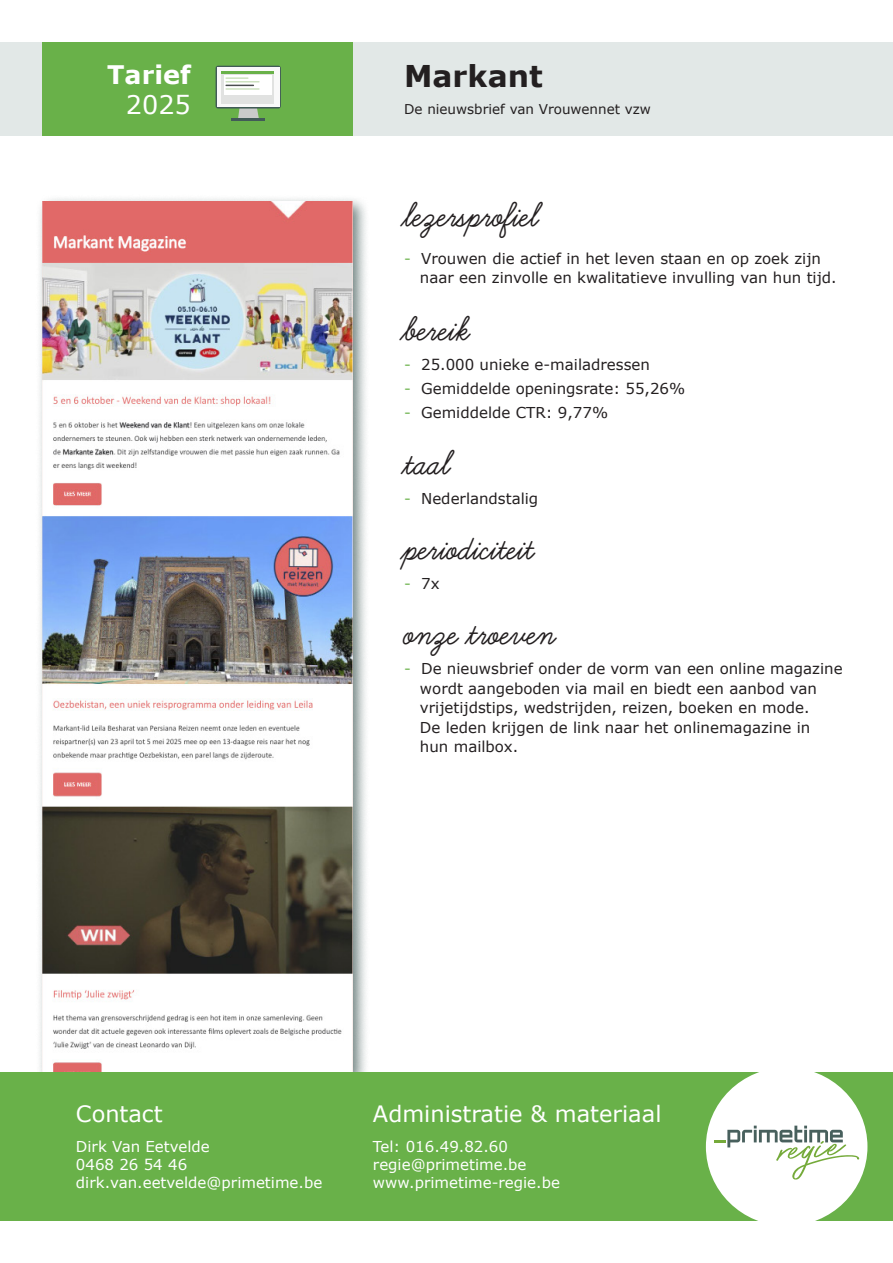
<style>
.page{position:relative;width:893px;height:1263px;background:#fff}
.page>*{position:absolute;margin:0;border:0;box-sizing:border-box;transform-origin:0 0}
.t1{font:700 37.5px "Learning Curve";color:#231f20}
.t2{font:700 30px "Verdana";color:#231f20}
.t3{font:700 25.5px/30.6px "Verdana";color:#fff;text-align:right}
.t4{font:22.5px "Verdana";color:#fff}
.t5{font:15px/19.5px "Verdana";color:#231f20}
.t6{font:15px "Verdana";color:#fff}
.t7{font:13.5px "Verdana";color:#231f20}
.s1{font-weight:400}
.s2{color:#69b149}
</style>
<div class="page">
<div style="left:0;top:43px;width:893px;height:93px;background:#e2e8e7"></div>
<div style="left:43px;top:43px;width:310px;height:93px;background:#69b149"></div>
<div style="left:35px;top:194px;width:335px;height:896px;background:#425b58;opacity:.75"></div>
<img style="left:43px;top:201px;width:309px;height:871px">
<svg style="left:238px;top:109px;width:21px;height:10px"></svg>
<svg style="left:216px;top:66px;width:65px;height:43px"></svg>
<div style="left:217px;top:67px;width:62px;height:40px;background:#f9f9f9"></div>
<hr style="left:232px;top:119px;width:33px;height:2px;background:#425b58">
<svg style="left:222px;top:73px;width:52px;height:31px"></svg>
<div style="left:224px;top:75px;width:47px;height:19px;background:linear-gradient(to right,#fff,#fff)"></div>
<hr style="left:222px;top:71px;width:52px;height:2px;background:#69b149">
<hr style="left:225px;top:77px;width:23px;height:2px;background:#cde1bf">
<hr style="left:225px;top:81px;width:35px;height:1px;background:#cde1bf">
<svg style="left:225px;top:85px;width:33px;height:14px"></svg>
<hr style="left:225px;top:88px;width:35px;height:2px;background:#cde1bf">
<div style="left:0;top:1072px;width:893px;height:149px;background:#69b149"></div>
<div style="left:706px;top:1067px;width:161px;height:159px;background:#fff;border-radius:50%"></div>
<svg style="left:714px;top:1125px;width:145px;height:54px"></svg>
<p class="t3" style="left:107px;top:59px;width:85px">Tarief<br><span class="s1">2025</span></p>
<p class="t2" style="left:404px;top:57px;width:140px">Markant</p>
<p class="t7" style="left:404px;top:101px;width:248px">De nieuwsbrief van Vrouwennet vzw</p>
<p class="t1" style="left:404px;top:195px;width:138px">lezersprofiel</p>
<p class="t5" style="left:420px;top:249px;width:418px;text-indent:-16px"><span class="s2">-</span> Vrouwen die actief in het leven staan en op zoek zijn naar een zinvolle en kwalitatieve invulling van hun tijd.</p>
<p class="t1" style="left:404px;top:309px;width:69px">bereik</p>
<p class="t5" style="left:404px;top:355px;width:247px"><span class="s2">-</span> 25.000 unieke e-mailadressen</p>
<p class="t5" style="left:404px;top:379px;width:283px"><span class="s2">-</span> Gemiddelde openingsrate: 55,26%</p>
<p class="t5" style="left:404px;top:403px;width:206px"><span class="s2">-</span> Gemiddelde CTR: 9,77%</p>
<p class="t1" style="left:404px;top:442px;width:49px">taal</p>
<p class="t5" style="left:404px;top:489px;width:136px"><span class="s2">-</span> Nederlandstalig</p>
<p class="t1" style="left:404px;top:528px;width:133px">periodiciteit</p>
<p class="t5" style="left:404px;top:574px;width:37px"><span class="s2">-</span> 7x</p>
<p class="t1" style="left:404px;top:613px;width:153px">onze troeven</p>
<p class="t5" style="left:420px;top:659px;width:424px;text-indent:-16px"><span class="s2">-</span> De nieuwsbrief onder de vorm van een online magazine wordt aangeboden via mail en biedt een aanbod van vrijetijdstips, wedstrijden, reizen, boeken en mode.<br>De leden krijgen de link naar het onlinemagazine in<br>hun mailbox.</p>
<p class="t4" style="left:76px;top:1100px;width:88px">Contact</p>
<p class="t6" style="left:76px;top:1137px;width:135px">Dirk Van Eetvelde</p>
<p class="t6" style="left:76px;top:1155px;width:113px">0468 26 54 46</p>
<p class="t6" style="left:76px;top:1173px;width:248px">dirk.van.eetvelde@primetime.be</p>
<p class="t4" style="left:373px;top:1100px;width:290px">Administratie &amp; materiaal</p>
<p class="t6" style="left:373px;top:1137px;width:137px">Tel: 016.49.82.60</p>
<p class="t6" style="left:373px;top:1155px;width:155px">regie@primetime.be</p>
<p class="t6" style="left:373px;top:1173px;width:189px">www.primetime-regie.be</p>
</div>
